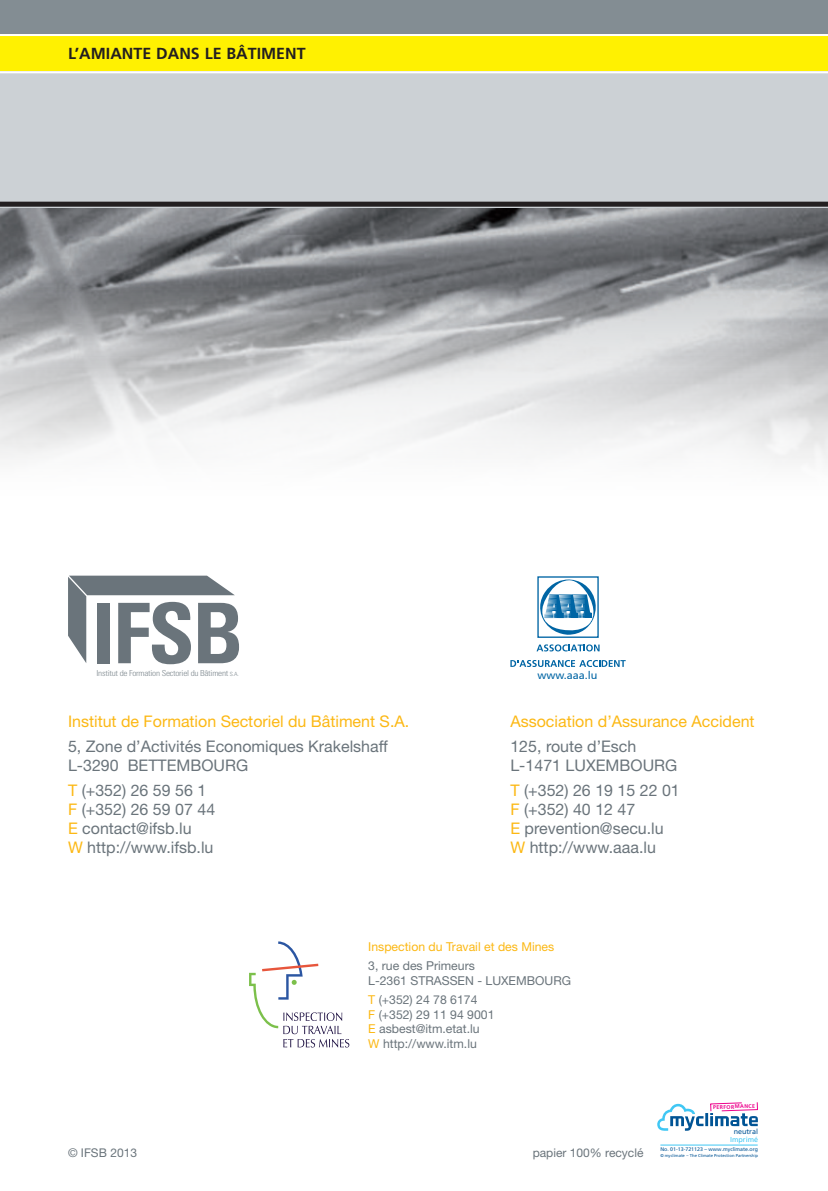
<style>
.page{position:relative;width:828px;height:1191px;background:#fff}
.page>*{position:absolute;margin:0;border:0;box-sizing:border-box;transform-origin:0 0}
.t1{font:16px/19.2px "Helvetica Neue";color:#6a747b}
.t2{font:16px "Helvetica Neue";color:#fcb814}
.t3{font:700 16px "Frutiger";color:#231f20}
.t4{font:12.2px/14.6px "Helvetica Neue";color:#6a747b}
.t5{font:12.2px "Helvetica Neue";color:#fcb814}
.t6{font:12px "Helvetica Neue";color:#6a747b}
.t7{font:10.8px "Frutiger";color:#0065a4}
.t8{font:300 condensed 8.2px "Univers";letter-spacing:-.025em;color:#838d93;scale:1.11 1}
.t9{font:7.2px "Frutiger LT Com";color:#005495}
.t10{font:7.2px "Frutiger LT Com";color:#40c7f4}
.t11{font:700 5.4px "Frutiger LT Com";color:#ed028c}
.t12{font:5.2px "Frutiger LT Com";color:#005495}
.t13{font:4.2px "Frutiger LT Com";color:#005495}
.s1{font-size:5.8px}
.s2{color:#fcb814}
</style>
<div class="page">
<img style="left:0;top:208px;width:828px;height:255px">
<svg style="left:68px;top:575px;width:171px;height:89px"></svg>
<svg style="left:536px;top:644px;width:63px;height:7px"></svg>
<div style="left:537px;top:576px;width:62px;height:62px;border:1px solid #0065a4"></div>
<svg style="left:537px;top:578px;width:62px;height:56px"></svg>
<svg style="left:510px;top:660px;width:115px;height:7px"></svg>
<svg style="left:249px;top:941px;width:100px;height:106px"></svg>
<div style="left:0;top:0;width:828px;height:34px;background:#838d93"></div>
<div style="left:0;top:34px;width:828px;height:39px;background:#fff101"></div>
<div style="left:0;top:71px;width:828px;height:137px;background:#ccd1d5"></div>
<hr style="left:0;top:71px;width:828px;height:2px;background:#fff">
<hr style="left:0;top:34px;width:828px;height:2px;background:#fff">
<div style="left:0;top:202px;width:828px;height:5px;background:#231f20"></div>
<hr style="left:660px;top:1144px;width:97px;height:1px;background:#40c7f4">
<svg style="left:657px;top:1102px;width:101px;height:28px"></svg>
<p class="t3" style="left:68px;top:44px;width:239px">L’AMIANTE DANS LE BÂTIMENT</p>
<p class="t8" style="left:96px;top:668px;width:130px">Institut de Formation Sectoriel du Bâtiment <span class="s1">S.A.</span></p>
<p class="t7" style="left:537px;top:669px;width:62px">www.aaa.lu</p>
<p class="t2" style="left:68px;top:711px;width:343px">Institut de Formation Sectoriel du Bâtiment S.A.</p>
<p class="t1" style="left:68px;top:736px;width:321px">5, Zone d’Activités Economiques Krakelshaff<br>L-3290 BETTEMBOURG</p>
<p class="t1" style="left:68px;top:780px;width:149px"><span class="s2">T</span> (+352) 26 59 56 1<br><span class="s2">F</span> (+352) 26 59 07 44<br><span class="s2">E</span> contact@ifsb.lu<br><span class="s2">W</span> http://www.ifsb.lu</p>
<p class="t2" style="left:510px;top:711px;width:246px">Association d’Assurance Accident</p>
<p class="t1" style="left:510px;top:736px;width:127px">125, route d’Esch<br>L-1471 Luxembourg</p>
<p class="t1" style="left:510px;top:780px;width:171px"><span class="s2">T</span> (+352) 26 19 15 22 01<br><span class="s2">F</span> (+352) 40 12 47<br><span class="s2">E</span> prevention@secu.lu<br><span class="s2">W</span> http://www.aaa.lu</p>
<p class="t6" style="left:68px;top:1145px;width:70px">© IFSB 2013</p>
<p class="t5" style="left:368px;top:939px;width:187px">Inspection du Travail et des Mines</p>
<p class="t4" style="left:368px;top:958px;width:204px">3, rue des Primeurs<br>L-2361 STRASSEN - LUXEMBOURG</p>
<p class="t4" style="left:368px;top:992px;width:128px"><span class="s2">T</span> (+352) 24 78 6174<br><span class="s2">F</span> (+352) 29 11 94 9001<br><span class="s2">E</span> asbest@itm.etat.lu<br><span class="s2">W</span> http://www.itm.lu</p>
<p class="t6" style="left:533px;top:1145px;width:112px">papier 100% recyclé</p>
<p class="t11" style="left:713px;top:1104px;width:44px;rotate:-2deg">PERFORMANCE</p>
<p class="t9" style="left:733px;top:1127px;width:26px">neutral</p>
<p class="t10" style="left:730px;top:1135px;width:30px">Imprimé</p>
<p class="t12" style="left:660px;top:1146px;width:99px">No. 01-13-721123 – www.myclimate.org</p>
<p class="t13" style="left:660px;top:1152px;width:99px">© myclimate – The Climate Protection Partnership</p>
</div>
